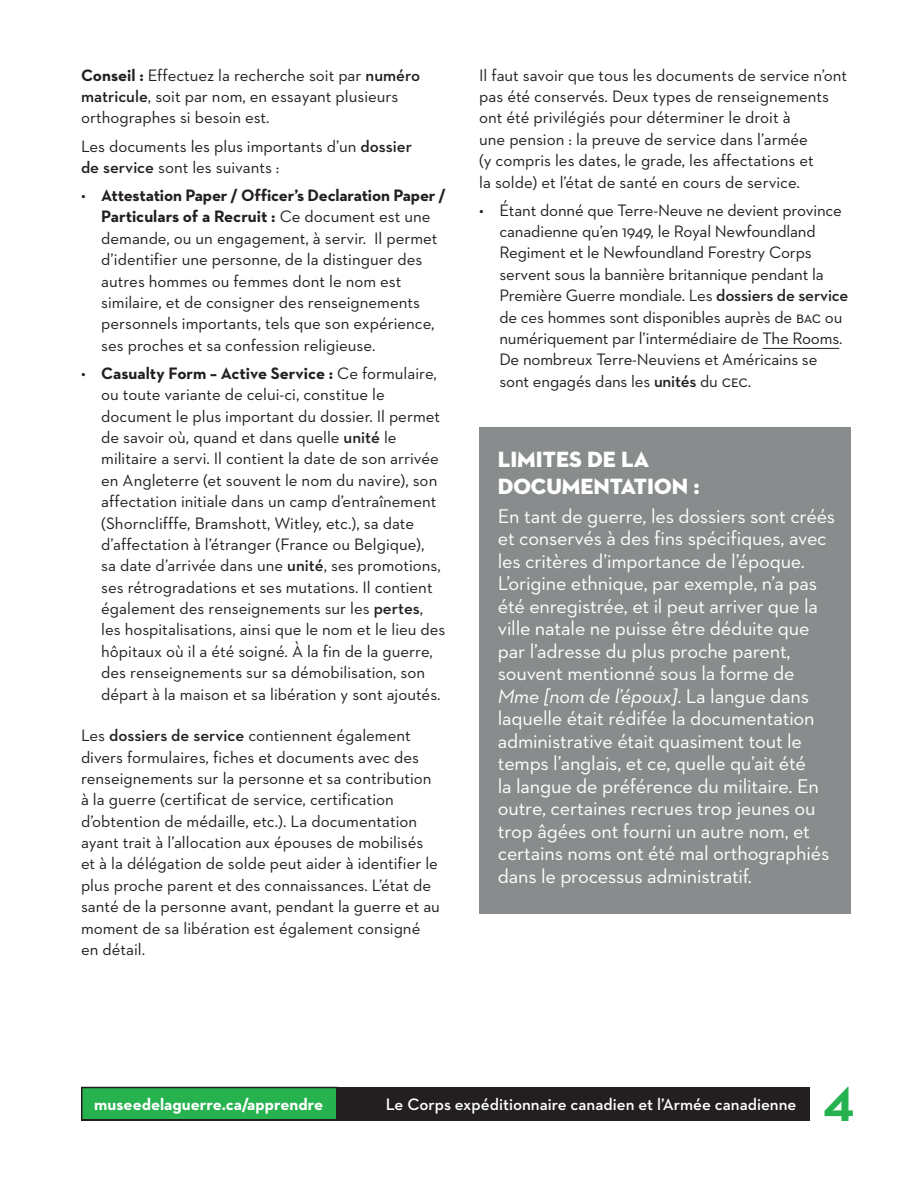
<style>
.page{position:relative;width:918px;height:1188px;background:#fff}
.page>*{position:absolute;margin:0;border:0;box-sizing:border-box;transform-origin:0 0}
.t1{font:700 49.5px "Neutraface 2 Text";color:#27b250}
.t2{font:22.5px/27px "Neutraface 2 Display Titling";color:#fff}
.t3{font:20.25px/22.5px "Neutraface 2 Text";letter-spacing:-.01em;color:#fff}
.t4{font:16.8px/21.5px "Neutraface 2 Text";color:#231f20}
.t5{font:600 16.8px "Neutraface 2 Text";color:#fff}
.t6{font:700 16.8px "Neutraface 2 Text";color:#fff}
.s1{font-weight:700}
.s2{font-weight:600}
.s3{font-style:italic}
</style>
<div class="page">
<div style="left:81px;top:1087px;width:729px;height:33px;background:#231f20"></div>
<div style="left:82px;top:1088px;width:255px;height:32px;background:#27b250"></div>
<div style="left:81px;top:1087px;width:257px;height:33px;border:2px solid #231f20"></div>
<hr style="left:762px;top:348px;width:77px;height:1px;background:#231f20">
<div style="left:479px;top:427px;width:371px;height:486px;background:#898c8d"></div>
<p class="t4" style="left:81px;top:64px;width:341px"><span class="s1">Conseil :</span> Effectuez la recherche soit par <span class="s2">numéro matricule</span>, soit par nom, en essayant plusieurs orthographes si besoin est.</p>
<p class="t4" style="left:81px;top:135px;width:333px">Les documents les plus importants d’un <span class="s2">dossier de service</span> sont les suivants :</p>
<p class="t4" style="left:101px;top:184px;width:346px;text-indent:-20px">• <span class="s1">Attestation Paper / Officer’s Declaration Paper / Particulars of a Recruit :</span> Ce document est une demande, ou un engagement, à servir. Il permet d’identifier une personne, de la distinguer des autres hommes ou femmes dont le nom est similaire, et de consigner des renseignements personnels importants, tels que son expérience, ses proches et sa confession religieuse.</p>
<p class="t4" style="left:101px;top:362px;width:346px;text-indent:-20px">• <span class="s1">Casualty Form – Active Service :</span> Ce formulaire, ou toute variante de celui-ci, constitue le document le plus important du dossier. Il permet de savoir où, quand et dans quelle <span class="s2">unité</span> le militaire a servi. Il contient la date de son arrivée en Angleterre (et souvent le nom du navire), son affectation initiale dans un camp d’entraînement (Shornclifffe, Bramshott, Witley, etc.), sa date d’affectation à l’étranger (France ou Belgique),<br>sa date d’arrivée dans une <span class="s2">unité</span>, ses promotions, ses rétrogradations et ses mutations. Il contient également des renseignements sur les <span class="s2">pertes</span>, les hospitalisations, ainsi que le nom et le lieu des hôpitaux où il a été soigné. À la fin de la guerre, des renseignements sur sa démobilisation, son départ à la maison et sa libération y sont ajoutés.</p>
<p class="t4" style="left:81px;top:725px;width:360px">Les <span class="s2">dossiers de service</span> contiennent également divers formulaires, fiches et documents avec des renseignements sur la personne et sa contribution à la guerre (certificat de service, certification d’obtention de médaille, etc.). La documentation ayant trait à l’allocation aux épouses de mobilisés et à la délégation de solde peut aider à identifier le plus proche parent et des connaissances. L’état de santé de la personne avant, pendant la guerre et au moment de sa libération est également consigné en détail.</p>
<p class="t4" style="left:479px;top:64px;width:369px">Il faut savoir que tous les documents de service n’ont pas été conservés. Deux types de renseignements ont été privilégiés pour déterminer le droit à<br>une pension : la preuve de service dans l’armée<br>(y compris les dates, le grade, les affectations et<br>la solde) et l’état de santé en cours de service.</p>
<p class="t4" style="left:500px;top:199px;width:350px;text-indent:-20px">• Étant donné que Terre-Neuve ne devient province canadienne qu’en 1949, le Royal Newfoundland Regiment et le Newfoundland Forestry Corps servent sous la bannière britannique pendant la Première Guerre mondiale. Les <span class="s2">dossiers de service </span>de ces hommes sont disponibles auprès de bac ou numériquement par l’intermédiaire de The Rooms.<br>De nombreux Terre-Neuviens et Américains se sont engagés dans les <span class="s2">unités</span> du cec.</p>
<h2 class="t2" style="left:498px;top:446px;width:203px">LIMITES DE LA<br>DOCUMENTATION :</h2>
<p class="t3" style="left:498px;top:504px;width:339px">En tant de guerre, les dossiers sont créés et conservés à des fins spécifiques, avec les critères d’importance de l’époque.<br>L’origine ethnique, par exemple, n’a pas été enregistrée, et il peut arriver que la ville natale ne puisse être déduite que par l’adresse du plus proche parent, souvent mentionné sous la forme de <span class="s3">Mme [nom de l’époux]</span>. La langue dans laquelle était rédifée la documentation administrative était quasiment tout le temps l’anglais, et ce, quelle qu’ait été<br>la langue de préférence du militaire. En outre, certaines recrues trop jeunes ou trop âgées ont fourni un autre nom, et certains noms ont été mal orthographiés dans le processus administratif.</p>
<p class="t6" style="left:94px;top:1094px;width:230px">museedelaguerre.ca/apprendre</p>
<p class="t5" style="left:386px;top:1094px;width:412px">Le Corps expéditionnaire canadien et l’Armée canadienne</p>
<h1 class="t1" style="left:823px;top:1072px;width:34px">4</h1>
</div>
